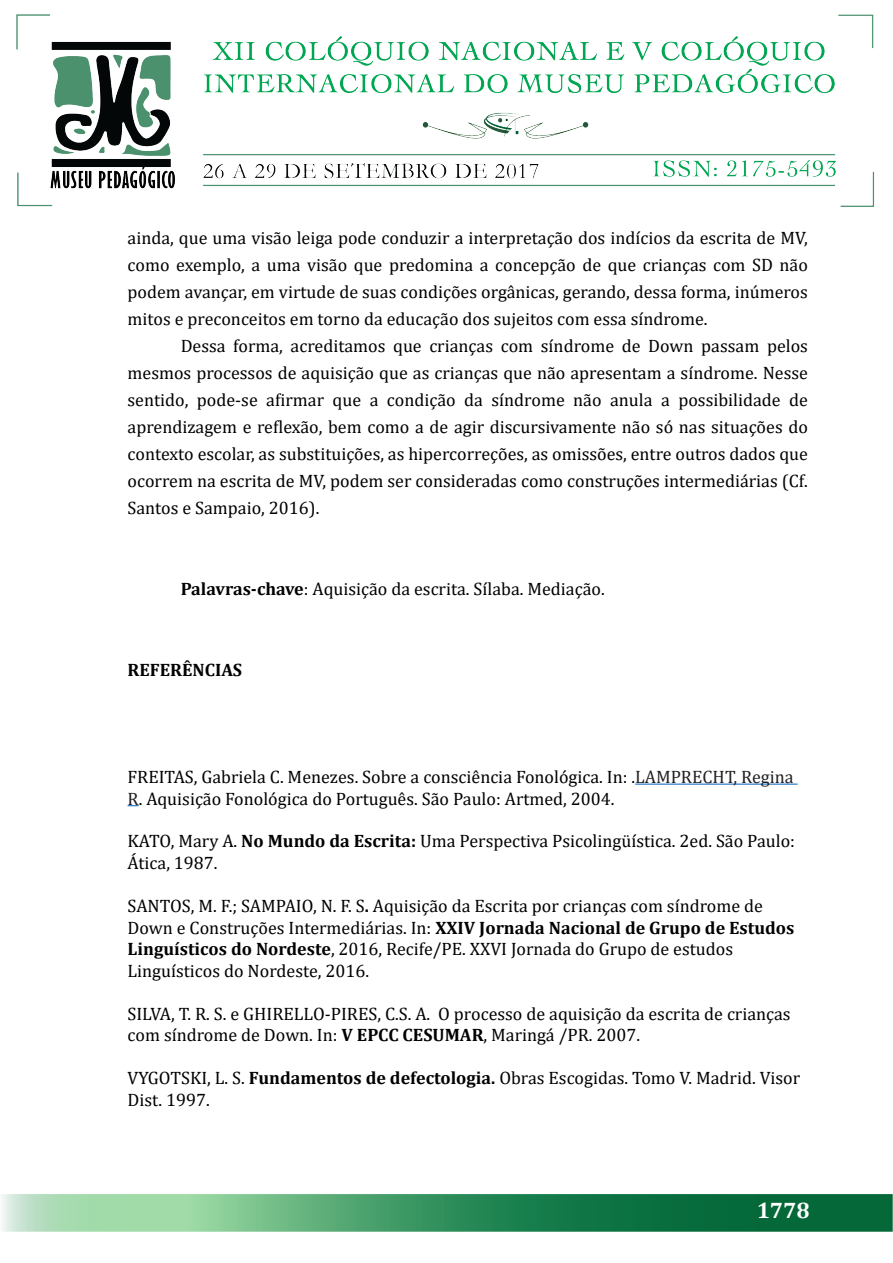
<style>
.page{position:relative;width:893px;height:1263px;background:#fff}
.page>*{position:absolute;margin:0;border:0;box-sizing:border-box;transform-origin:0 0}
.t1{font:700 22.5px "Cambria";color:#fff}
.t2{font:18px/27px "Cambria";color:#000}
.t3{font:700 18px "Cambria";color:#000}
.s1{font-weight:700}
.s2{color:#231f20}
</style>
<div class="page">
<img style="left:2px;top:14px;width:890px;height:1218px">
<hr style="left:635px;top:784px;width:163px;height:1px;background:#0563c1">
<p class="t2" style="left:128px;top:224px;width:682px;text-align:justify">ainda, que uma visão leiga pode conduzir a interpretação dos indícios da escrita de MV, como exemplo, a uma visão que predomina a concepção de que crianças com SD não podem avançar, em virtude de suas condições orgânicas, gerando, dessa forma, inúmeros mitos e preconceitos em torno da educação dos sujeitos com essa síndrome.</p>
<p class="t2" style="left:128px;top:332px;width:682px;text-align:justify;text-indent:53px">Dessa forma, acreditamos que crianças com síndrome de Down passam pelos mesmos processos de aquisição que as crianças que não apresentam a síndrome. Nesse sentido, pode-se afirmar que a condição da síndrome não anula a possibilidade de aprendizagem e reflexão, bem como a de agir discursivamente não só nas situações do contexto escolar, as substituições, as hipercorreções, as omissões, entre outros dados que ocorrem na escrita de MV, podem ser consideradas como construções intermediárias (Cf.<br>Santos e Sampaio, 2016).</p>
<p class="t2" style="left:181px;top:575px;width:426px"><span class="s1">Palavras-chave</span>: Aquisição da escrita. Sílaba. Mediação.</p>
<p class="t3" style="left:128px;top:657px;width:116px">REFERÊNCIAS</p>
<p class="t2" style="left:128px;top:766px;width:668px;line-height:21.6px">FREITAS, Gabriela C. Menezes. Sobre a consciência Fonológica. In: .<span class="s2">LAMPRECHT, Regina<br>R</span>. Aquisição Fonológica do Português. São Paulo: Artmed, 2004.</p>
<p class="t2" style="left:128px;top:830px;width:669px;line-height:21.6px">KATO, Mary A. <span class="s1">No Mundo da Escrita:</span> Uma Perspectiva Psicolingüística. 2ed. São Paulo:<br>Ática, 1987.</p>
<p class="t2" style="left:128px;top:895px;width:668px;line-height:21.6px">SANTOS, M. F.; SAMPAIO, N. F. S<span class="s1">.</span> Aquisição da Escrita por crianças com síndrome de Down e Construções Intermediárias. In: <span class="s1">XXIV Jornada Nacional de Grupo de Estudos Linguísticos do Nordeste</span>, 2016, Recife/PE. XXVI Jornada do Grupo de estudos Linguísticos do Nordeste, 2016.</p>
<p class="t2" style="left:128px;top:1002px;width:665px;line-height:21.6px">SILVA, T. R. S. e GHIRELLO-PIRES, C.S. A. O processo de aquisição da escrita de crianças com síndrome de Down. In: <span class="s1">V EPCC CESUMAR</span>, Maringá /PR. 2007.</p>
<p class="t2" style="left:128px;top:1067px;width:674px;line-height:21.6px">VYGOTSKI, L. S. <span class="s1">Fundamentos de defectologia.</span> Obras Escogidas. Tomo V. Madrid. Visor<br>Dist. 1997.</p>
<p class="t1" style="left:757px;top:1195px;width:55px">1778</p>
</div>
